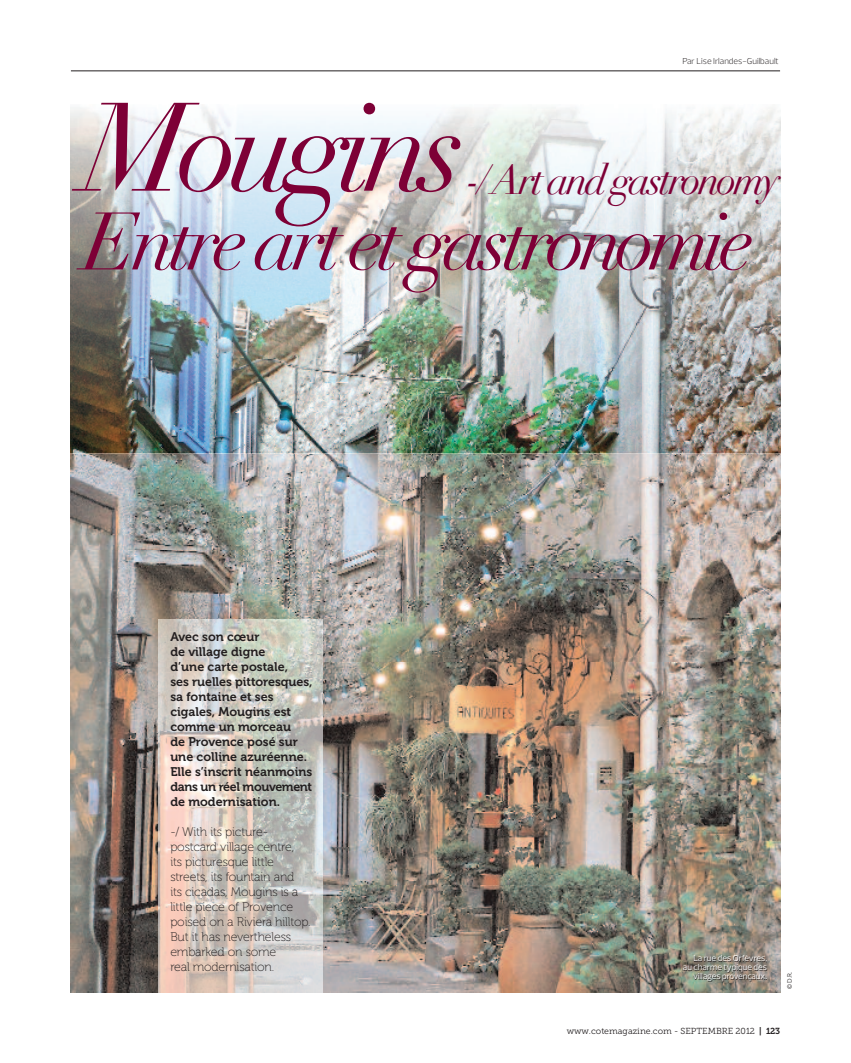
<style>
.page{position:relative;width:851px;height:1063px;background:#fff}
.page>*{position:absolute;margin:0;border:0;box-sizing:border-box;transform-origin:0 0}
.t1{font:italic 123.38px "Didot";letter-spacing:-.075em;color:#7d0036}
.t2{font:italic 80px "Didot";letter-spacing:-.075em;color:#7d0036}
.t3{font:italic 40.88px "Didot";letter-spacing:-.075em;color:#7d0036}
.t4{font:12.5px/15px "Museo 700";color:#231f20}
.t5{font:12.5px/15px "Museo 100";letter-spacing:-.015em;color:#231f20}
.t6{font:8.75px/8.8px "Prelo";color:#fff;text-align:right}
.t7{font:8.75px "Museo Slab 300";color:#231f20}
.t8{font:300 8.75px "Prelo";color:#231f20}
.t9{font:6.25px "Museo 300";color:#231f20}
.s1{font-family:"Museo Slab 700"}
</style>
<div class="page">
<img style="left:71px;top:454px;width:709px;height:538px">
<hr style="left:71px;top:71px;width:709px;height:1px;background:#231f20">
<img style="left:159px;top:619px;width:163px;height:373px">
<img style="left:71px;top:107px;width:709px;height:347px">
<p class="t8" style="left:682px;top:58px;width:98px">Par Lise Irlandes-Guilbault</p>
<h1 class="t1" style="left:83px;top:74px;width:383px">Mougins</h1>
<h3 class="t3" style="left:466px;top:155px;width:315px">-/Art andgastronomy</h3>
<h2 class="t2" style="left:83px;top:194px;width:672px">Entre art etgastronomie</h2>
<p class="t4" style="left:170px;top:630px;width:144px">Avec son cœur<br>de village digne<br>d’une carte postale,<br>ses ruelles pittoresques, sa fontaine et ses cigales, Mougins est comme un morceau<br>de Provence posé sur une colline azuréenne.<br>Elle s’inscrit néanmoins dans un réel mouvement de modernisation.</p>
<p class="t5" style="left:170px;top:825px;width:142px">-/ With its picture&shy;postcard village centre,<br>its picturesque little streets, its fountain and<br>its cicadas, Mougins is a little piece of Provence poised on a Riviera hilltop.<br>But it has nevertheless embarked on some<br>real modernisation.</p>
<p class="t6" style="left:682px;top:955px;width:86px">La rue des Orfèvres, au charme typique des villages provençaux.</p>
<p class="t9" style="left:787px;top:989px;width:19px;rotate:-90deg">© D.R.</p>
<p class="t7" style="left:566px;top:1028px;width:215px">www.cotemagazine.com - SEPTEMBRE 2012 <span class="s1">| 123</span></p>
</div>
